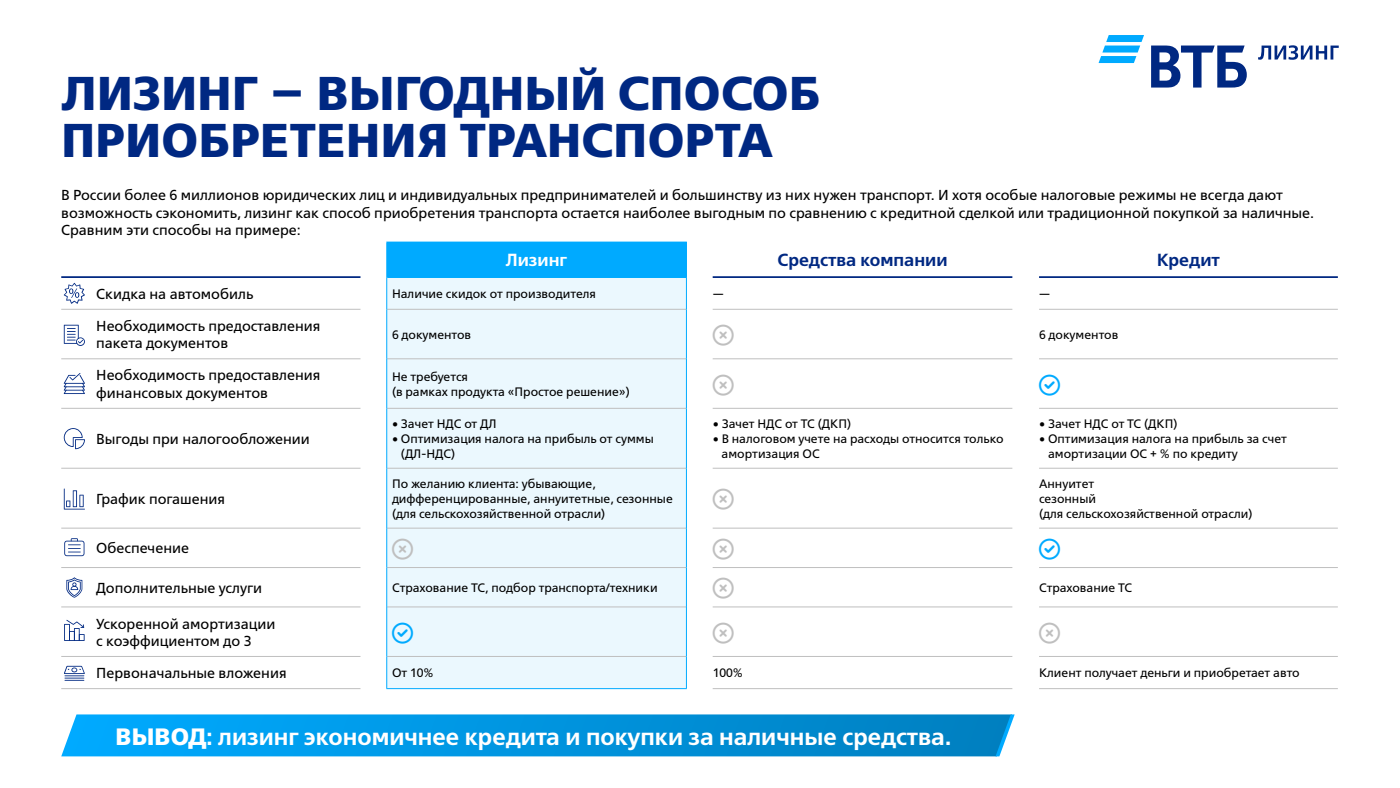
<style>
.page{position:relative;width:1400px;height:788px;background:#fff}
.page>*{position:absolute;margin:0;border:0;box-sizing:border-box;transform-origin:0 0}
.t1{font:700 47.25px/47.2px "VTB Group";letter-spacing:.01em;color:#002882}
.t2{font:600 23.62px "VTB Group";color:#fff}
.t3{font:600 17.5px "VTB Group";color:#002882}
.t4{font:600 17.5px "VTB Group";color:#fff}
.t5{font:14.44px/17.3px "VTB Group";color:#000}
.t6{font:12.25px/14.7px "VTB Group";color:#000}
.s1{font-weight:700}
</style>
<div class="page">
<svg style="left:1099px;top:35px;width:45px;height:28px"></svg>
<svg style="left:1151px;top:45px;width:188px;height:42px"></svg>
<div style="left:387px;top:242px;width:299px;height:35px;background:#0af"></div>
<div style="left:387px;top:278px;width:299px;height:410px;background:#ebf8fe"></div>
<hr style="left:61px;top:309px;width:299px;height:1px;background:#bfbfbf">
<hr style="left:387px;top:309px;width:299px;height:1px;background:#bfbfbf">
<hr style="left:713px;top:309px;width:299px;height:1px;background:#bfbfbf">
<hr style="left:1039px;top:309px;width:299px;height:1px;background:#bfbfbf">
<hr style="left:61px;top:358px;width:299px;height:1px;background:#bfbfbf">
<hr style="left:387px;top:358px;width:299px;height:1px;background:#bfbfbf">
<hr style="left:713px;top:358px;width:299px;height:1px;background:#bfbfbf">
<hr style="left:1039px;top:358px;width:299px;height:1px;background:#bfbfbf">
<hr style="left:61px;top:408px;width:299px;height:1px;background:#bfbfbf">
<hr style="left:387px;top:408px;width:299px;height:1px;background:#bfbfbf">
<hr style="left:713px;top:408px;width:299px;height:1px;background:#bfbfbf">
<hr style="left:1039px;top:408px;width:299px;height:1px;background:#bfbfbf">
<hr style="left:61px;top:467px;width:299px;height:1px;background:#bfbfbf">
<hr style="left:387px;top:467px;width:299px;height:1px;background:#bfbfbf">
<hr style="left:713px;top:467px;width:299px;height:1px;background:#bfbfbf">
<hr style="left:1039px;top:467px;width:299px;height:1px;background:#bfbfbf">
<hr style="left:61px;top:527px;width:299px;height:1px;background:#bfbfbf">
<hr style="left:387px;top:527px;width:299px;height:1px;background:#bfbfbf">
<hr style="left:713px;top:527px;width:299px;height:1px;background:#bfbfbf">
<hr style="left:1039px;top:527px;width:299px;height:1px;background:#bfbfbf">
<hr style="left:61px;top:567px;width:299px;height:1px;background:#bfbfbf">
<hr style="left:387px;top:567px;width:299px;height:1px;background:#bfbfbf">
<hr style="left:713px;top:567px;width:299px;height:1px;background:#bfbfbf">
<hr style="left:1039px;top:567px;width:299px;height:1px;background:#bfbfbf">
<hr style="left:61px;top:606px;width:299px;height:1px;background:#bfbfbf">
<hr style="left:387px;top:606px;width:299px;height:1px;background:#bfbfbf">
<hr style="left:713px;top:606px;width:299px;height:1px;background:#bfbfbf">
<hr style="left:1039px;top:606px;width:299px;height:1px;background:#bfbfbf">
<hr style="left:61px;top:656px;width:299px;height:1px;background:#bfbfbf">
<hr style="left:387px;top:656px;width:299px;height:1px;background:#bfbfbf">
<hr style="left:713px;top:656px;width:299px;height:1px;background:#bfbfbf">
<hr style="left:1039px;top:656px;width:299px;height:1px;background:#bfbfbf">
<hr style="left:61px;top:688px;width:299px;height:1px;background:#bfbfbf">
<hr style="left:713px;top:688px;width:299px;height:1px;background:#bfbfbf">
<hr style="left:1039px;top:688px;width:299px;height:1px;background:#bfbfbf">
<hr style="left:61px;top:276px;width:299px;height:2px;background:#002882">
<hr style="left:713px;top:276px;width:299px;height:2px;background:#002882">
<hr style="left:1039px;top:276px;width:299px;height:2px;background:#002882">
<hr style="left:387px;top:276px;width:299px;height:2px;background:#00abff">
<hr style="left:386px;top:242px;width:1px;height:35px;background:#0af">
<hr style="left:686px;top:242px;width:1px;height:35px;background:#0af">
<hr style="left:386px;top:277px;width:1px;height:32px;background:#0af">
<hr style="left:686px;top:277px;width:1px;height:32px;background:#0af">
<hr style="left:386px;top:309px;width:1px;height:50px;background:#0af">
<hr style="left:686px;top:309px;width:1px;height:50px;background:#0af">
<hr style="left:386px;top:359px;width:1px;height:49px;background:#0af">
<hr style="left:686px;top:359px;width:1px;height:49px;background:#0af">
<hr style="left:386px;top:408px;width:1px;height:60px;background:#0af">
<hr style="left:686px;top:408px;width:1px;height:60px;background:#0af">
<hr style="left:386px;top:468px;width:1px;height:60px;background:#0af">
<hr style="left:686px;top:468px;width:1px;height:60px;background:#0af">
<hr style="left:386px;top:528px;width:1px;height:39px;background:#0af">
<hr style="left:686px;top:528px;width:1px;height:39px;background:#0af">
<hr style="left:386px;top:567px;width:1px;height:40px;background:#0af">
<hr style="left:686px;top:567px;width:1px;height:40px;background:#0af">
<hr style="left:386px;top:607px;width:1px;height:49px;background:#0af">
<hr style="left:686px;top:607px;width:1px;height:49px;background:#0af">
<hr style="left:386px;top:656px;width:1px;height:32px;background:#0af">
<hr style="left:686px;top:656px;width:1px;height:32px;background:#0af">
<hr style="left:386px;top:688px;width:301px;height:1px;background:#0af">
<svg style="left:64px;top:283px;width:21px;height:21px"></svg>
<svg style="left:64px;top:325px;width:21px;height:21px"></svg>
<svg style="left:64px;top:373px;width:21px;height:21px"></svg>
<svg style="left:64px;top:428px;width:21px;height:21px"></svg>
<svg style="left:64px;top:488px;width:21px;height:21px"></svg>
<svg style="left:64px;top:538px;width:20px;height:18px"></svg>
<svg style="left:66px;top:577px;width:16px;height:20px"></svg>
<svg style="left:64px;top:619px;width:21px;height:22px"></svg>
<svg style="left:64px;top:665px;width:21px;height:15px"></svg>
<svg style="left:61px;top:714px;width:954px;height:42px;background:#0697e0"></svg>
<svg style="left:392px;top:538px;width:21px;height:21px"></svg>
<svg style="left:392px;top:622px;width:21px;height:21px"></svg>
<p class="t1" style="left:61px;top:69px;width:760px">ЛИЗИНГ – ВЫГОДНЫЙ СПОСОБ<br>ПРИОБРЕТЕНИЯ ТРАНСПОРТА</p>
<p class="t5" style="left:61px;top:186px;width:1255px">В России более 6 миллионов юридических лиц и индивидуальных предпринимателей и большинству из них нужен транспорт. И хотя особые налоговые режимы не всегда дают возможность сэкономить, лизинг как способ приобретения транспорта остается наиболее выгодным по сравнению с кредитной сделкой или традиционной покупкой за наличные.</p>
<p class="t5" style="left:61px;top:221px;width:241px">Сравним эти способы на примере:</p>
<p class="t4" style="left:506px;top:249px;width:63px">Лизинг</p>
<p class="t3" style="left:777px;top:249px;width:172px">Средства компании</p>
<p class="t3" style="left:1157px;top:249px;width:64px">Кредит</p>
<p class="t5" style="left:96px;top:285px;width:159px">Скидка на автомобиль</p>
<p class="t6" style="left:392px;top:286px;width:206px">Наличие скидок от производителя</p>
<p class="t6" style="left:713px;top:286px;width:13px">—</p>
<p class="t6" style="left:1039px;top:286px;width:13px">—</p>
<p class="t5" style="left:96px;top:317px;width:226px">Необходимость предоставления пакета документов</p>
<p class="t6" style="left:392px;top:327px;width:81px">6 документов</p>
<p class="t6" style="left:1039px;top:327px;width:81px">6 документов</p>
<p class="t5" style="left:96px;top:366px;width:226px">Необходимость предоставления финансовых документов</p>
<p class="t6" style="left:392px;top:369px;width:78px">Не требуется</p>
<p class="t6" style="left:392px;top:383px;width:239px">(в рамках продукта «Простое решение»)</p>
<p class="t5" style="left:96px;top:429px;width:215px">Выгоды при налогообложении</p>
<p class="t5" style="left:96px;top:489px;width:130px">График погашения</p>
<p class="t6" style="left:392px;top:416px;width:106px">• Зачет НДС от ДЛ</p>
<p class="t6" style="left:401px;top:431px;width:254px;text-indent:-9px">• Оптимизация налога на прибыль от суммы (ДЛ-НДС)</p>
<p class="t6" style="left:713px;top:416px;width:140px">• Зачет НДС от ТС (ДКП)</p>
<p class="t6" style="left:722px;top:431px;width:283px;text-indent:-9px">• В налоговом учете на расходы относится только амортизация ОС</p>
<p class="t6" style="left:1039px;top:416px;width:140px">• Зачет НДС от ТС (ДКП)</p>
<p class="t6" style="left:1048px;top:431px;width:240px;text-indent:-9px">• Оптимизация налога на прибыль за счет амортизации ОС + % по кредиту</p>
<p class="t6" style="left:392px;top:476px;width:282px">По желанию клиента: убывающие, дифференцированные, аннуитетные, сезонные (для сельскохозяйственной отрасли)</p>
<p class="t6" style="left:1039px;top:476px;width:57px">Аннуитет</p>
<p class="t6" style="left:1039px;top:491px;width:59px">сезонный</p>
<p class="t6" style="left:1039px;top:505px;width:215px">(для сельскохозяйственной отрасли)</p>
<p class="t5" style="left:96px;top:539px;width:94px">Обеспечение</p>
<p class="t5" style="left:96px;top:578px;width:167px">Дополнительные услуги</p>
<p class="t6" style="left:392px;top:580px;width:267px">Страхование ТС, подбор транспорта/техники</p>
<p class="t6" style="left:1039px;top:580px;width:95px">Страхование ТС</p>
<p class="t5" style="left:96px;top:614px;width:181px">Ускоренной амортизации с коэффициентом до 3</p>
<p class="t5" style="left:96px;top:664px;width:192px">Первоначальные вложения</p>
<p class="t6" style="left:392px;top:665px;width:43px">От 10%</p>
<p class="t6" style="left:713px;top:665px;width:32px">100%</p>
<p class="t6" style="left:1039px;top:665px;width:262px">Клиент получает деньги и приобретает авто</p>
<p class="t2" style="left:116px;top:720px;width:837px"><span class="s1">ВЫВОД</span>: лизинг экономичнее кредита и покупки за наличные средства.</p>
</div>
